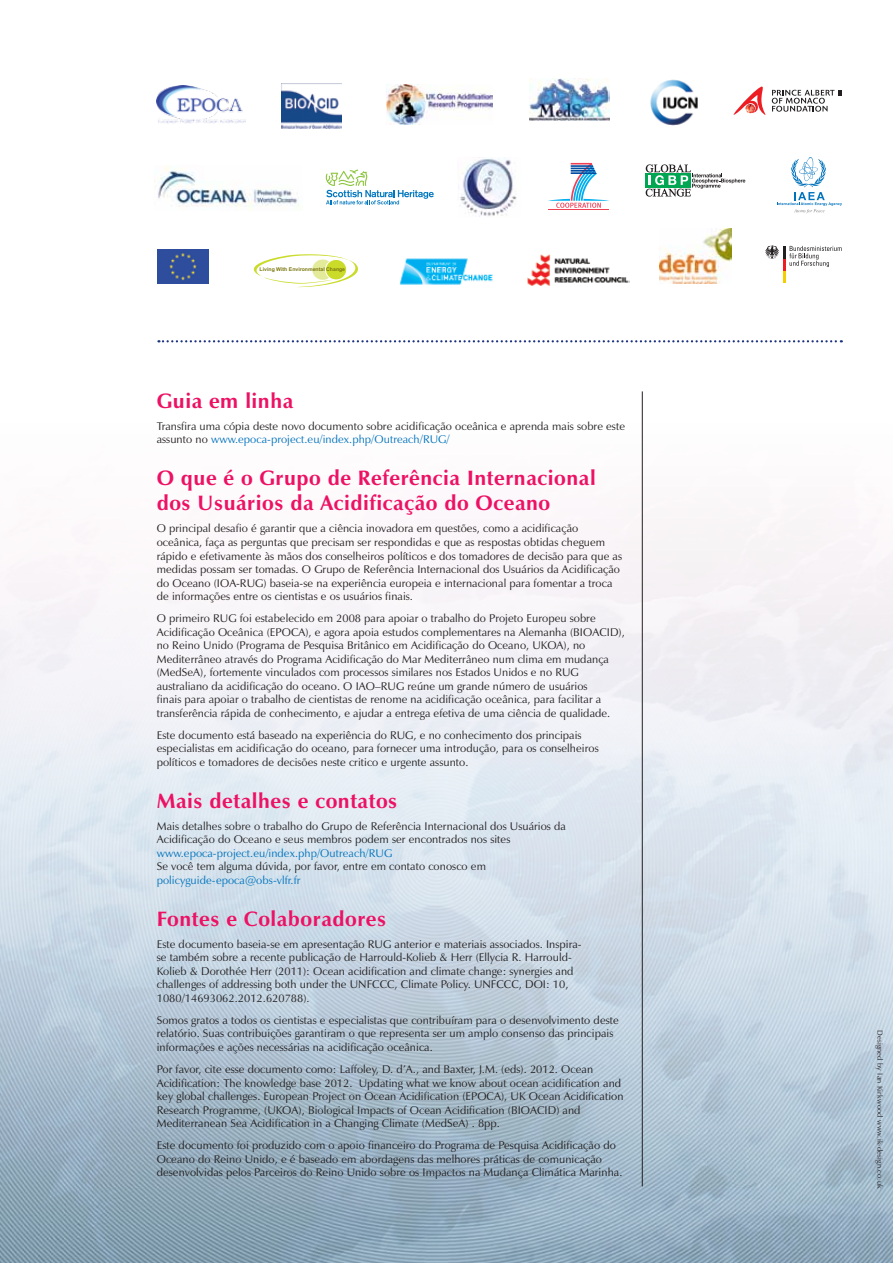
<style>
.page{position:relative;width:893px;height:1263px;background:#fff}
.page>*{position:absolute;margin:0;border:0;box-sizing:border-box;transform-origin:0 0}
.t1{font:700 21px/25.2px "Zapf Humanist 601 BT";letter-spacing:.025em;color:#ed1164}
.t2{font:11.25px/13.5px "Zapf Humanist 601 BT";letter-spacing:.005em;color:#231f20}
.t3{font:7.5px "Zapf Humanist 601 BT";letter-spacing:.025em;color:#231f20}
.t4{font:700 5.25px "Arial";color:#7a760e}
.s1{color:#0072bc}
</style>
<div class="page">
<img style="left:0;top:515px;width:893px;height:748px">
<svg style="left:158px;top:340px;width:684px;height:2px"></svg>
<img style="left:527px;top:254px;width:103px;height:32px">
<hr style="left:548px;top:209px;width:61px;height:1px;background:#ef4056">
<svg style="left:548px;top:163px;width:62px;height:45px"></svg>
<img style="left:156px;top:86px;width:90px;height:38px">
<img style="left:650px;top:79px;width:48px;height:47px">
<img style="left:386px;top:85px;width:106px;height:39px">
<img style="left:281px;top:84px;width:61px;height:45px">
<svg style="left:326px;top:170px;width:108px;height:34px"></svg>
<img style="left:399px;top:258px;width:94px;height:27px">
<img style="left:659px;top:228px;width:72px;height:56px">
<img style="left:157px;top:249px;width:51px;height:35px">
<img style="left:529px;top:79px;width:80px;height:42px">
<svg style="left:733px;top:87px;width:33px;height:28px"></svg>
<svg style="left:772px;top:90px;width:70px;height:22px"></svg>
<svg style="left:254px;top:254px;width:104px;height:33px"></svg>
<div style="left:326px;top:259px;width:21px;height:21px;background:#cadb2a;border-radius:50%"></div>
<div style="left:325px;top:259px;width:22px;height:21px;border:1px solid #fff;border-radius:50%"></div>
<svg style="left:765px;top:245px;width:77px;height:38px"></svg>
<img style="left:458px;top:157px;width:59px;height:60px">
<img style="left:154px;top:166px;width:145px;height:44px">
<svg style="left:646px;top:164px;width:99px;height:33px"></svg>
<hr style="left:642px;top:391px;width:1px;height:795px;background:#231f20">
<svg style="left:777px;top:157px;width:65px;height:56px"></svg>
<p class="t4" style="left:260px;top:266px;width:87px">Living With Environmental Change</p>
<p class="t1" style="left:157px;top:388px;width:138px">Guia em linha</p>
<p class="t2" style="left:157px;top:419px;width:470px">Transfira uma cópia deste novo documento sobre acidificação oceânica e aprenda mais sobre este assunto no <span class="s1">www.epoca-project.eu/index.php/Outreach/RUG/</span></p>
<p class="t1" style="left:157px;top:465px;width:440px">O que é o Grupo de Referência Internacional dos Usuários da Acidificação do Oceano</p>
<p class="t2" style="left:157px;top:522px;width:467px">O principal desafio é garantir que a ciência inovadora em questões, como a acidificação oceânica, faça as perguntas que precisam ser respondidas e que as respostas obtidas cheguem rápido e efetivamente às mãos dos conselheiros políticos e dos tomadores de decisão para que as medidas possam ser tomadas. O Grupo de Referência Internacional dos Usuários da Acidificação do Oceano (IOA-RUG) baseia-se na experiência europeia e internacional para fomentar a troca de informações entre os cientistas e os usuários finais.</p>
<p class="t2" style="left:157px;top:611px;width:469px">O primeiro RUG foi estabelecido em 2008 para apoiar o trabalho do Projeto Europeu sobre Acidificação Oceânica (EPOCA), e agora apoia estudos complementares na Alemanha (BIOACID), no Reino Unido (Programa de Pesquisa Britânico em Acidificação do Oceano, UKOA), no Mediterrâneo através do Programa Acidificação do Mar Mediterrâneo num clima em mudança (MedSeA), fortemente vinculados com processos similares nos Estados Unidos e no RUG australiano da acidificação do oceano. O IAO–RUG reúne um grande número de usuários<br>finais para apoiar o trabalho de cientistas de renome na acidificação oceânica, para facilitar a transferência rápida de conhecimento, e ajudar a entrega efetiva de uma ciência de qualidade.</p>
<p class="t2" style="left:157px;top:728px;width:443px">Este documento está baseado na experiência do RUG, e no conhecimento dos principais especialistas em acidificação do oceano, para fornecer uma introdução, para os conselheiros políticos e tomadores de decisões neste critico e urgente assunto.</p>
<p class="t1" style="left:157px;top:788px;width:242px">Mais detalhes e contatos</p>
<p class="t2" style="left:157px;top:819px;width:411px">Mais detalhes sobre o trabalho do Grupo de Referência Internacional dos Usuários da Acidificação do Oceano e seus membros podem ser encontrados nos sites <span class="s1">www.epoca-project.eu/index.php/Outreach/RUG<br></span>Se você tem alguma dúvida, por favor, entre em contato conosco em <span class="s1">policyguide-epoca@obs-vlfr.fr</span></p>
<p class="t1" style="left:157px;top:906px;width:231px">Fontes e Colaboradores</p>
<p class="t2" style="left:157px;top:937px;width:426px">Este documento baseia-se em apresentação RUG anterior e materiais associados. Inspira&shy;se também sobre a recente publicação de Harrould-Kolieb &amp; Herr (Ellycia R. Harrould-Kolieb &amp; Dorothée Herr (2011): Ocean acidification and climate change: synergies and challenges of addressing both under the UNFCCC, Climate Policy. UNFCCC, DOI: 10, 1080/14693062.2012.620788).</p>
<p class="t2" style="left:157px;top:1013px;width:464px">Somos gratos a todos os cientistas e especialistas que contribuíram para o desenvolvimento deste relatório. Suas contribuições garantiram o que representa ser um amplo consenso das principais informações e ações necessárias na acidificação oceânica.</p>
<p class="t2" style="left:157px;top:1062px;width:468px">Por favor, cite esse documento como: Laffoley, D. d’A., and Baxter, J.M. (eds). 2012. Ocean Acidification: The knowledge base 2012. Updating what we know about ocean acidification and key global challenges. European Project on Ocean Acidification (EPOCA), UK Ocean Acidification Research Programme, (UKOA), Biological Impacts of Ocean Acidification (BIOACID) and Mediterranean Sea Acidification in a Changing Climate (MedSeA) . 8pp.</p>
<p class="t2" style="left:157px;top:1138px;width:467px">Este documento foi produzido com o apoio financeiro do Programa de Pesquisa Acidificação do<br>Oceano do Reino Unido, e é baseado em abordagens das melhores práticas de comunicação desenvolvidas pelos Parceiros do Reino Unido sobre os Impactos na Mudança Climática Marinha.</p>
<p class="t3" style="left:885px;top:1030px;width:160px;rotate:90deg">Designed by Ian Kirkwood www.ik-design.co.uk</p>
</div>
